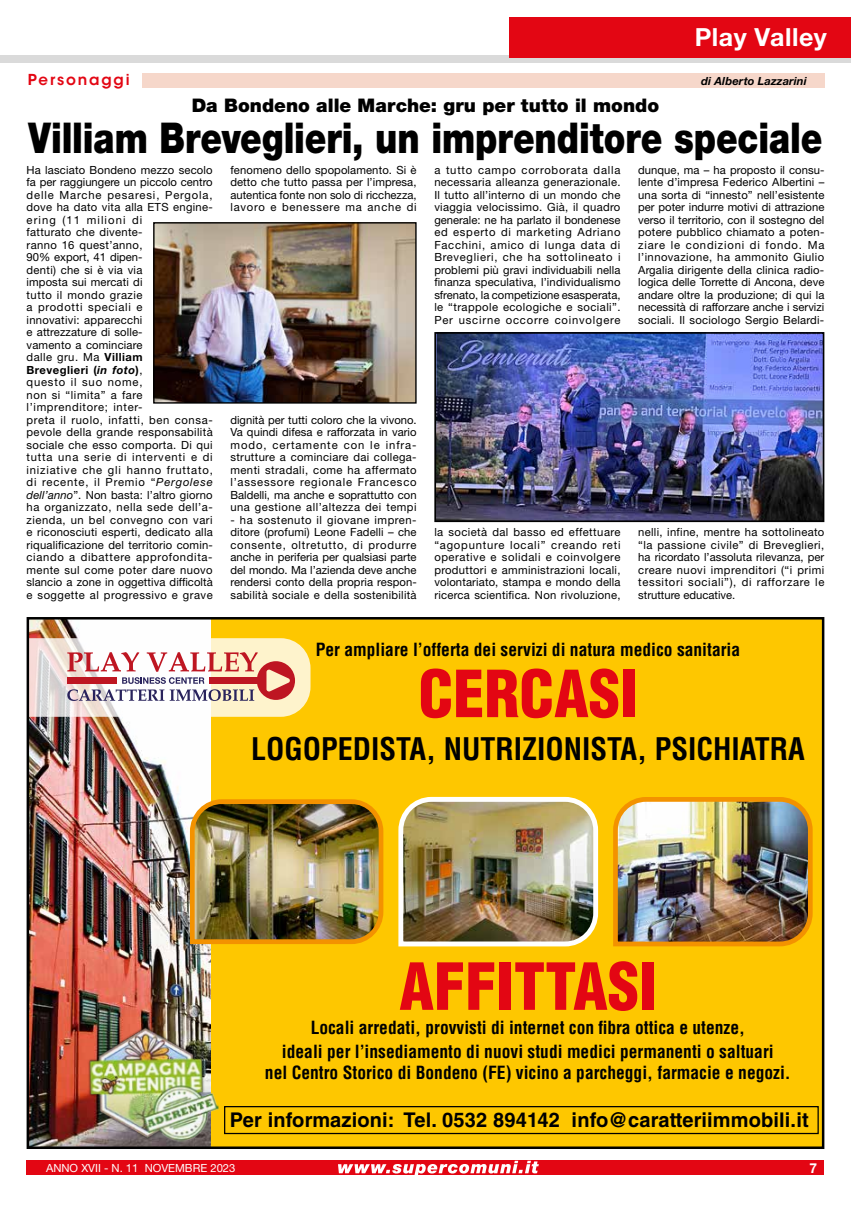
<style>
.page{position:relative;width:851px;height:1205px;background:#fff}
.page>*{position:absolute;margin:0;border:0;box-sizing:border-box;transform-origin:0 0}
.t1{font:900 condensed 63.25px "Helvetica LT Std";color:#e30613}
.t2{font:900 42.5px "Helvetica Neue LT Std";color:#000;scale:.81 1}
.t3{font:700 condensed 30.38px "Helvetica LT Std";color:#000}
.t4{font:700 25px "Helvetica Neue LT Std";letter-spacing:.02em;color:#fff}
.t5{font:700 20.25px "Helvetica LT Std";letter-spacing:.01em;color:#000}
.t6{font:900 18.75px "Helvetica Neue LT Std";color:#000}
.t7{font:700 condensed 17.75px/24px "Helvetica LT Std";color:#000;text-align:center}
.t8{font:600 15px "ITC Avant Garde Std";letter-spacing:.12em;color:#e30613}
.t9{font:700 13.75px "Helvetica Neue LT Std";color:#fff}
.t10{font:11.25px/12.5px "Helvetica Neue LT Std";letter-spacing:.03em;color:#000;text-align:justify}
.t11{font:11.25px "Helvetica Neue LT Std";color:#fff}
.t12{font:italic 700 11.25px "Helvetica Neue LT Std";letter-spacing:.015em;color:#000}
.s1{font-weight:700}
.s2{font-weight:700;font-style:italic}
.s3{font-style:italic}
</style>
<div class="page">
<div style="left:27px;top:1161px;width:797px;height:14px;background:#e30613"></div>
<svg style="left:338px;top:1161px;width:200px;height:14px"></svg>
<div style="left:0;top:55px;width:850px;height:7px;background:#dadada"></div>
<div style="left:509px;top:17px;width:341px;height:41px;background:#e30613"></div>
<div style="left:28px;top:74px;width:796px;height:14px;background:#f6d7ca"></div>
<div style="left:21px;top:70px;width:121px;height:20px;background:#fff"></div>
<img style="left:155px;top:224px;width:259px;height:178px">
<div style="left:153px;top:222px;width:263px;height:182px;border:1px solid #000"></div>
<img style="left:437px;top:335px;width:384px;height:184px">
<div style="left:434px;top:332px;width:390px;height:190px;border:2px solid #000"></div>
<div style="left:28px;top:618px;width:795px;height:530px;background:#fec700"></div>
<img style="left:30px;top:620px;width:181px;height:526px">
<svg style="left:30px;top:638px;width:280px;height:79px;background:#e6cbc2"></svg>
<img style="left:187px;top:797px;width:197px;height:149px">
<img style="left:398px;top:796px;width:201px;height:151px">
<img style="left:613px;top:797px;width:200px;height:150px">
<img style="left:86px;top:1023px;width:133px;height:120px">
<div style="left:224px;top:1106px;width:594px;height:28px;border:1px solid #000"></div>
<h3 class="t4" style="left:694px;top:22px;width:133px">Play Valley</h3>
<h3 class="t8" style="left:28px;top:70px;width:103px">Personaggi</h3>
<p class="t12" style="left:701px;top:74px;width:107px">di Alberto Lazzarini</p>
<h3 class="t6" style="left:192px;top:94px;width:469px">Da Bondeno alle Marche: gru per tutto il mondo</h3>
<h2 class="t2" style="left:29px;top:113px;width:981px">Villiam Breveglieri, un imprenditore speciale</h2>
<p class="t10" style="left:27px;top:163px;width:188px;text-align:left">Ha lasciato Bondeno mezzo secolo fa per raggiungere un piccolo centro delle Marche pesaresi, Pergola, dove ha dato vita alla ETS engine&shy;ering (11 milioni di<br>fatturato che divente-<br>ranno 16 quest’anno,<br>90% export, 41 dipen-<br>denti) che si è via via<br>imposta sui mercati di<br>tutto il mondo grazie<br>a prodotti speciali e<br>innovativi: apparecchi<br>e attrezzature di solle-<br>vamento a cominciare<br>dalle gru. Ma <span class="s1">Villiam<br>Breveglieri (</span><span class="s2">in foto</span><span class="s1">)</span>,<br>questo il suo nome,<br>non si “limita” a fare l’imprenditore; inter-<br>preta il ruolo, infatti, ben consa&shy;pevole della grande responsabilità sociale che esso comporta. Di qui tutta una serie di interventi e di iniziative che gli hanno fruttato, di recente, il Premio “<span class="s3">Pergolese dell’anno</span>”. Non basta: l’altro giorno ha organizzato, nella sede dell’a&shy;zienda, un bel convegno con vari e riconosciuti esperti, dedicato alla riqualificazione del territorio comin&shy;ciando a dibattere approfondita&shy;mente sul come poter dare nuovo slancio a zone in oggettiva difficoltà e soggette al progressivo e grave</p>
<p class="t10" style="left:230px;top:163px;width:188px">fenomeno dello spopolamento. Si è detto che tutto passa per l’impresa, autentica fonte non solo di ricchezza, lavoro e benessere ma anche di</p>
<p class="t10" style="left:230px;top:413px;width:188px">dignità per tutti coloro che la vivono.<br>Va quindi difesa e rafforzata in vario modo, certamente con le infra&shy;strutture a cominciare dai collega&shy;menti stradali, come ha affermato l’assessore regionale Francesco Baldelli, ma anche e soprattutto con una gestione all’altezza dei tempi</p>
<p class="t10" style="left:230px;top:513px;width:188px">- ha sostenuto il giovane impren&shy;ditore (profumi) Leone Fadelli – che consente, oltretutto, di produrre anche in periferia per qualsiasi parte del mondo. Ma l’azienda deve anche rendersi conto della propria respon&shy;sabilità sociale e della sostenibilità</p>
<p class="t10" style="left:434px;top:163px;width:188px">a tutto campo corroborata dalla necessaria alleanza generazionale.<br>Il tutto all’interno di un mondo che viaggia velocissimo. Già, il quadro generale: ne ha parlato il bondenese ed esperto di marketing Adriano Facchini, amico di lunga data di Breveglieri, che ha sottolineato i problemi più gravi individuabili nella finanza speculativa, l’individualismo sfrenato, la competizione esasperata, le “trappole ecologiche e sociali”.<br>Per uscirne occorre coinvolgere</p>
<p class="t10" style="left:638px;top:163px;width:188px">dunque, ma – ha proposto il consu&shy;lente d’impresa Federico Albertini – una sorta di “innesto” nell’esistente per poter indurre motivi di attrazione verso il territorio, con il sostegno del potere pubblico chiamato a poten&shy;ziare le condizioni di fondo. Ma l’innovazione, ha ammonito Giulio Argalia dirigente della clinica radio&shy;logica delle Torrette di Ancona, deve andare oltre la produzione; di qui la necessità di rafforzare anche i servizi sociali. Il sociologo Sergio Belardi-</p>
<p class="t10" style="left:434px;top:526px;width:188px">la società dal basso ed effettuare “agopunture locali” creando reti operative e solidali e coinvolgere produttori e amministrazioni locali, volontariato, stampa e mondo della ricerca scientifica. Non rivoluzione,</p>
<p class="t10" style="left:638px;top:526px;width:188px">nelli, infine, mentre ha sottolineato “la passione civile” di Breveglieri, ha ricordato l’assoluta rilevanza, per creare nuovi imprenditori (“i primi tessitori sociali”), di rafforzare le strutture educative.</p>
<h3 class="t7" style="left:316px;top:638px;width:426px">Per ampliare l’offerta dei servizi di natura medico sanitaria</h3>
<h1 class="t1" style="left:418px;top:654px;width:220px">CERCASI</h1>
<h3 class="t3" style="left:251px;top:730px;width:555px">LOGOPEDISTA, NUTRIZIONISTA, PSICHIATRA</h3>
<h1 class="t1" style="left:399px;top:946px;width:259px">AFFITTASI</h1>
<h3 class="t7" style="left:282px;top:1015px;width:493px">Locali arredati, provvisti di internet con fibra ottica e utenze,<br>ideali per l’insediamento di nuovi studi medici permanenti o saltuari</h3>
<h3 class="t7" style="left:265px;top:1061px;width:527px">nel Centro Storico di Bondeno (FE) vicino a parcheggi, farmacie e negozi.</h3>
<h3 class="t5" style="left:230px;top:1108px;width:580px">Per informazioni: Tel. 0532 894142 info@caratteriimmobili.it</h3>
<p class="t11" style="left:46px;top:1161px;width:191px">ANNO XVII - N. 11 NOVEMBRE 2023</p>
<p class="t9" style="left:809px;top:1159px;width:9px">7</p>
</div>
